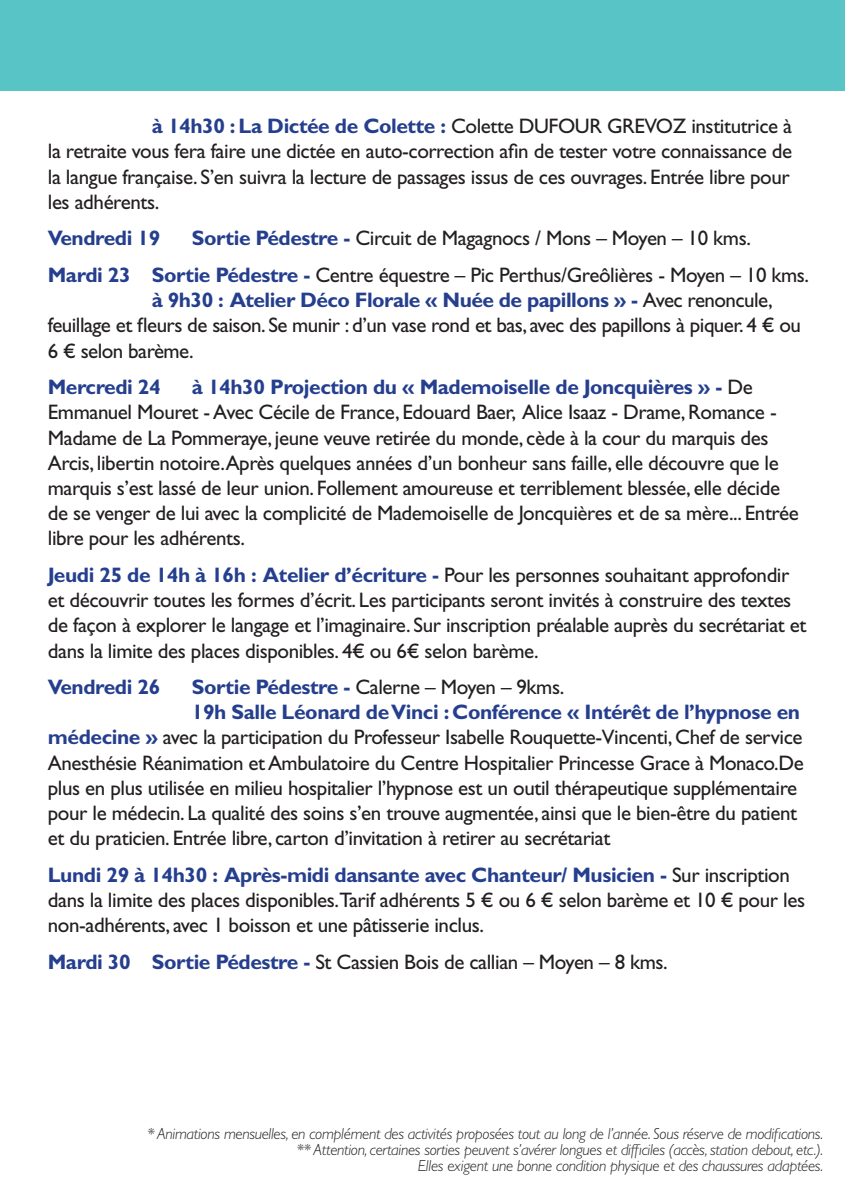
<style>
.page{position:relative;width:845px;height:1202px;background:#fff}
.page>*{position:absolute;margin:0;border:0;box-sizing:border-box;transform-origin:0 0}
.t1{font:21px/25.2px "Gill Sans Std";letter-spacing:-.02em;color:#231f20}
.t2{font:700 21px "Gill Sans Std";letter-spacing:-.02em;color:#253f8e}
.t3{font:italic 300 16px "Gill Sans Std";letter-spacing:-.02em;color:#231f20}
.s1{font-weight:700;color:#253f8e}
.s2{font-weight:400;color:#231f20}
</style>
<div class="page">
<div style="left:0;top:0;width:845px;height:91px;background:#59c4c6"></div>
<p class="t1" style="left:48px;top:114px;width:746px;text-align:justify;text-indent:104px"><span class="s1">à 14h30 : La Dictée de Colette :</span> Colette DUFOUR GREVOZ institutrice à la retraite vous fera faire une dictée en auto-correction afin de tester votre connaissance de la langue française. S’en suivra la lecture de passages issus de ces ouvrages. Entrée libre pour les adhérents.</p>
<p class="t2" style="left:48px;top:226px;width:114px">Vendredi 19</p>
<p class="t1" style="left:192px;top:226px;width:560px"><span class="s1">Sortie Pédestre -</span> Circuit de Magagnocs / Mons – Moyen – 10 kms.</p>
<p class="t1" style="left:48px;top:262px;width:763px"><span class="s1">Mardi 23 Sortie Pédestre -</span> Centre équestre – Pic Perthus/Greôlières - Moyen – 10 kms.</p>
<p class="t2" style="left:152px;top:288px;width:622px">à 9h30 : Atelier Déco Florale « Nuée de papillons » - <span class="s2">Avec renoncule,</span></p>
<p class="t1" style="left:48px;top:313px;width:754px">feuillage et fleurs de saison. Se munir : d’un vase rond et bas, avec des papillons à piquer. 4 € ou</p>
<p class="t1" style="left:48px;top:338px;width:147px">6 € selon barème.</p>
<p class="t2" style="left:48px;top:375px;width:114px">Mercredi 24</p>
<p class="t1" style="left:48px;top:375px;width:752px;text-indent:144px"><span class="s1">à 14h30 Projection du « Mademoiselle de Joncquières » -</span> De Emmanuel Mouret - Avec Cécile de France, Edouard Baer, Alice Isaaz - Drame, Romance - Madame de La Pommeraye, jeune veuve retirée du monde, cède à la cour du marquis des Arcis, libertin notoire.Après quelques années d’un bonheur sans faille, elle découvre que le marquis s’est lassé de leur union. Follement amoureuse et terriblement blessée, elle décide de se venger de lui avec la complicité de Mademoiselle de Joncquières et de sa mère... Entrée libre pour les adhérents.</p>
<p class="t1" style="left:48px;top:562px;width:760px"><span class="s1">Jeudi 25 de 14h à 16h : Atelier d’écriture -</span> Pour les personnes souhaitant approfondir et découvrir toutes les formes d’écrit. Les participants seront invités à construire des textes de façon à explorer le langage et l’imaginaire. Sur inscription préalable auprès du secrétariat et dans la limite des places disponibles. 4€ ou 6€ selon barème.</p>
<p class="t2" style="left:48px;top:674px;width:114px">Vendredi 26</p>
<p class="t1" style="left:192px;top:674px;width:374px"><span class="s1">Sortie Pédestre -</span> Calerne – Moyen – 9kms.</p>
<p class="t2" style="left:192px;top:700px;width:610px">19h Salle Léonard de Vinci : Conférence « Intérêt de l’hypnose en</p>
<p class="t1" style="left:48px;top:725px;width:756px"><span class="s1">médecine »</span> avec la participation du Professeur Isabelle Rouquette-Vincenti, Chef de service</p>
<p class="t1" style="left:48px;top:750px;width:757px">Anesthésie Réanimation et Ambulatoire du Centre Hospitalier Princesse Grace à Monaco.De</p>
<p class="t1" style="left:48px;top:775px;width:751px">plus en plus utilisée en milieu hospitalier l’hypnose est un outil thérapeutique supplémentaire</p>
<p class="t1" style="left:48px;top:800px;width:750px">pour le médecin. La qualité des soins s’en trouve augmentée, ainsi que le bien-être du patient</p>
<p class="t1" style="left:48px;top:826px;width:564px">et du praticien. Entrée libre, carton d’invitation à retirer au secrétariat</p>
<p class="t1" style="left:48px;top:862px;width:758px"><span class="s1">Lundi 29 à 14h30 : Après-midi dansante avec Chanteur/ Musicien -</span> Sur inscription dans la limite des places disponibles.Tarif adhérents 5 € ou 6 € selon barème et 10 € pour les non-adhérents, avec 1 boisson et une pâtisserie inclus.</p>
<p class="t1" style="left:48px;top:949px;width:621px"><span class="s1">Mardi 30 Sortie Pédestre -</span> St Cassien Bois de callian – Moyen – 8 kms.</p>
<p class="t3" style="left:147px;top:1125px;width:677px">* Animations mensuelles, en complément des activités proposées tout au long de l’année. Sous réserve de modifications.</p>
<p class="t3" style="left:296px;top:1141px;width:528px">** Attention, certaines sorties peuvent s’avérer longues et difficiles (accès, station debout, etc.).</p>
<p class="t3" style="left:418px;top:1157px;width:407px">Elles exigent une bonne condition physique et des chaussures adaptées.</p>
</div>
